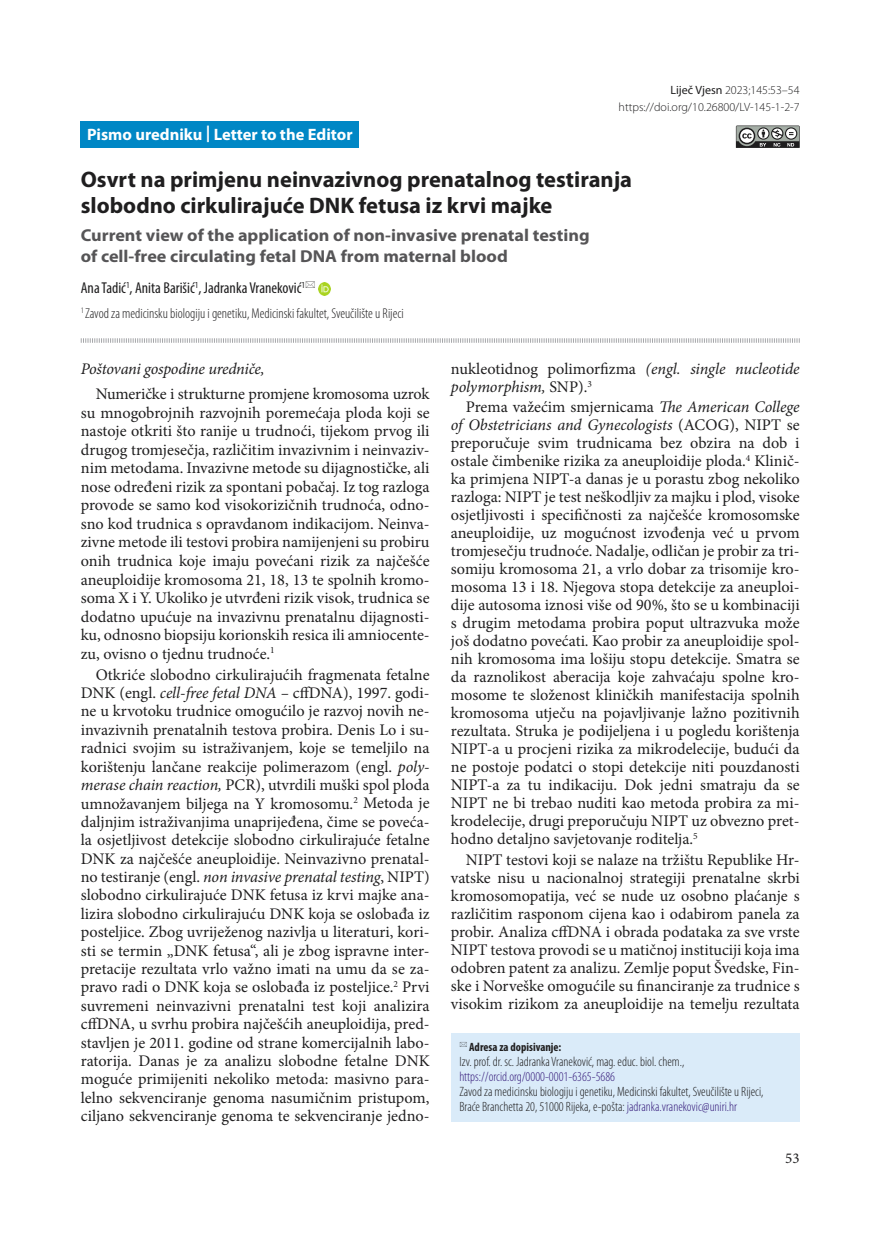
<style>
.page{position:relative;width:872px;height:1234px;background:#fff}
.page>*{position:absolute;margin:0;border:0;box-sizing:border-box;transform-origin:0 0}
.t1{font:700 22.5px/25.5px "Myriad Pro";color:#1f1e1f}
.t2{font:700 17.25px/20.2px "Myriad Pro";color:#565557;scale:1.05 1}
.t3{font:700 16.5px "Myriad Pro";color:#fff}
.t4{font:16.2px/18px "Minion Pro";color:#1f1e1f;text-align:justify}
.t5{font:italic 16.2px/18.3px "Minion Pro";letter-spacing:-.015em;color:#1f1e1f}
.t6{font:condensed 15.75px "Myriad Pro";color:#1f1e1f}
.t7{font:15px "Minion Pro";color:#1f1e1f}
.t8{font:300 condensed 14.25px "Myriad Pro";color:#1f1e1f}
.t9{font:300 condensed 13.5px/15px "Myriad Pro";color:#1f1e1f}
.t10{font:300 condensed 13.5px "Myriad Pro";color:#371d7c}
.t11{font:300 12px/16.5px "Myriad Pro";color:#1f1e1f;text-align:right}
.t12{font:700 condensed 12px "Myriad Pro";color:#1f1e1f}
.s1{font-weight:400}
.s2{font-style:italic}
.s3{font-style:normal}
.s4{color:#371d7c}
</style>
<div class="page">
<svg style="left:736px;top:125px;width:63px;height:23px"></svg>
<div style="left:451px;top:1032px;width:348px;height:88px;background:#daebf9"></div>
<div style="left:81px;top:121px;width:278px;height:27px;background:#0087c5"></div>
<svg style="left:80px;top:338px;width:720px;height:5px"></svg>
<svg style="left:318px;top:282px;width:13px;height:13px"></svg>
<p class="t3" style="left:87px;top:123px;width:267px">Pismo uredniku | Letter to the Editor</p>
<p class="t11" style="left:618px;top:82px;width:182px"><span class="s1">Liječ Vjesn</span> 2023;145:53–54 https://doi.org/10.26800/LV-145-1-2-7</p>
<h1 class="t1" style="left:81px;top:166px;width:553px">Osvrt na primjenu neinvazivnog prenatalnog testiranja slobodno cirkulirajuće DNK fetusa iz krvi majke</h1>
<p class="t2" style="left:81px;top:225px;width:486px">Current view of the application of non-invasive prenatal testing of cell-free circulating fetal DNA from maternal blood</p>
<p class="t6" style="left:81px;top:278px;width:226px">Ana Tadić<sup>1</sup>, Anita Barišić<sup>1</sup>, Jadranka Vraneković<sup>1</sup></p>
<p class="t8" style="left:81px;top:304px;width:324px"><sup>1</sup> Zavod za medicinsku biologiju i genetiku, Medicinski fakultet, Sveučilište u Rijeci</p>
<p class="t5" style="left:81px;top:359px;width:185px">Poštovani gospodine uredniče,</p>
<p class="t4" style="left:81px;top:384px;width:350px;line-height:18.6px;text-indent:15px">Numeričke i strukturne promjene kromosoma uzrok su mnogobrojnih razvojnih poremećaja ploda koji se nastoje otkriti što ranije u trudnoći, tijekom prvog ili drugog tromjesečja, različitim invazivnim i neinvaziv&shy;nim metodama. Invazivne metode su dijagnostičke, ali nose određeni rizik za spontani pobačaj. Iz tog razloga provode se samo kod visokorizičnih trudnoća, odno&shy;sno kod trudnica s opravdanom indikacijom. Neinva&shy;zivne metode ili testovi probira namijenjeni su probiru onih trudnica koje imaju povećani rizik za najčešće aneuploidije kromosoma 21, 18, 13 te spolnih kromo&shy;soma X i Y. Ukoliko je utvrđeni rizik visok, trudnica se dodatno upućuje na invazivnu prenatalnu dijagnosti&shy;ku, odnosno biopsiju korionskih resica ili amniocente&shy;zu, ovisno o tjednu trudnoće.<sup>1</sup></p>
<p class="t4" style="left:81px;top:665px;width:350px;line-height:18.5px;text-indent:15px">Otkriće slobodno cirkulirajućih fragmenata fetalne DNK (engl. <span class="s2">cell-free fetal DNA –</span> cffDNA), 1997. godi&shy;ne u krvotoku trudnice omogućilo je razvoj novih ne&shy;invazivnih prenatalnih testova probira. Denis Lo i su&shy;radnici svojim su istraživanjem, koje se temeljilo na korištenju lančane reakcije polimerazom (engl. <span class="s2">poly&shy;merase chain reaction,</span> PCR), utvrdili muški spol ploda umnožavanjem biljega na Y kromosomu.<sup>2</sup> Metoda je daljnjim istraživanjima unaprijeđena, čime se poveća&shy;la osjetljivost detekcije slobodno cirkulirajuće fetalne DNK za najčešće aneuploidije. Neinvazivno prenatal&shy;no testiranje (engl. <span class="s2">non invasive prenatal testing</span>, NIPT) slobodno cirkulirajuće DNK fetusa iz krvi majke ana&shy;lizira slobodno cirkulirajuću DNK koja se oslobađa iz posteljice. Zbog uvriježenog nazivlja u literaturi, kori&shy;sti se termin „DNK fetusa“, ali je zbog ispravne inter&shy;pretacije rezultata vrlo važno imati na umu da se za&shy;pravo radi o DNK koja se oslobađa iz posteljice.<sup>2</sup> Prvi suvremeni neinvazivni prenatalni test koji analizira cffDNA, u svrhu probira najčešćih aneuploidija, pred&shy;stavljen je 2011. godine od strane komercijalnih labo&shy;ratorija. Danas je za analizu slobodne fetalne DNK moguće primijeniti nekoliko metoda: masivno para&shy;lelno sekvenciranje genoma nasumičnim pristupom, ciljano sekvenciranje genoma te sekvenciranje jedno-</p>
<p class="t5" style="left:451px;top:359px;width:350px"><span class="s3">nukleotidnog polimorfizma</span> (engl. single nucleotide polymorphism, <span class="s3">SNP).</span><sup>3</sup></p>
<p class="t4" style="left:451px;top:398px;width:350px;text-indent:15px">Prema važećim smjernicama <span class="s2">The American College of Obstetricians and Gynecologists</span> (ACOG), NIPT se preporučuje svim trudnicama bez obzira na dob i ostale čimbenike rizika za aneuploidije ploda.<sup>4</sup> Klinič&shy;ka primjena NIPT-a danas je u porastu zbog nekoliko razloga: NIPT je test neškodljiv za majku i plod, visoke osjetljivosti i specifičnosti za najčešće kromosomske aneuploidije, uz mogućnost izvođenja već u prvom tromjesečju trudnoće. Nadalje, odličan je probir za tri&shy;somiju kromosoma 21, a vrlo dobar za trisomije kro&shy;mosoma 13 i 18. Njegova stopa detekcije za aneuploi&shy;dije autosoma iznosi više od 90%, što se u kombinaciji s drugim metodama probira poput ultrazvuka može još dodatno povećati. Kao probir za aneuploidije spol&shy;nih kromosoma ima lošiju stopu detekcije. Smatra se da raznolikost aberacija koje zahvaćaju spolne kro&shy;mosome te složenost kliničkih manifestacija spolnih kromosoma utječu na pojavljivanje lažno pozitivnih rezultata. Struka je podijeljena i u pogledu korištenja NIPT-a u procjeni rizika za mikrodelecije, budući da ne postoje podatci o stopi detekcije niti pouzdanosti NIPT-a za tu indikaciju. Dok jedni smatraju da se NIPT ne bi trebao nuditi kao metoda probira za mi&shy;krodelecije, drugi preporučuju NIPT uz obvezno pret&shy;hodno detaljno savjetovanje roditelja.<sup>5</sup></p>
<p class="t4" style="left:451px;top:850px;width:350px;text-indent:15px">NIPT testovi koji se nalaze na tržištu Republike Hr&shy;vatske nisu u nacionalnoj strategiji prenatalne skrbi kromosomopatija, već se nude uz osobno plaćanje s različitim rasponom cijena kao i odabirom panela za probir. Analiza cffDNA i obrada podataka za sve vrste NIPT testova provodi se u matičnoj instituciji koja ima odobren patent za analizu. Zemlje poput Švedske, Fin&shy;ske i Norveške omogućile su financiranje za trudnice s visokim rizikom za aneuploidije na temelju rezultata</p>
<p class="t12" style="left:469px;top:1038px;width:94px">Adresa za dopisivanje:</p>
<p class="t9" style="left:459px;top:1053px;width:226px">Izv. prof. dr. sc. Jadranka Vraneković, mag. educ. biol. chem.,</p>
<p class="t10" style="left:459px;top:1067px;width:157px">https://orcid.org/0000-0001-6365-5686</p>
<p class="t9" style="left:459px;top:1083px;width:306px">Zavod za medicinsku biologiju i genetiku, Medicinski fakultet, Sveučilište u Rijeci,<br>Braće Branchetta 20, 51000 Rijeka, e-pošta: <span class="s4">jadranka.vranekovic@uniri.hr</span></p>
<p class="t7" style="left:785px;top:1147px;width:16px">53</p>
</div>
